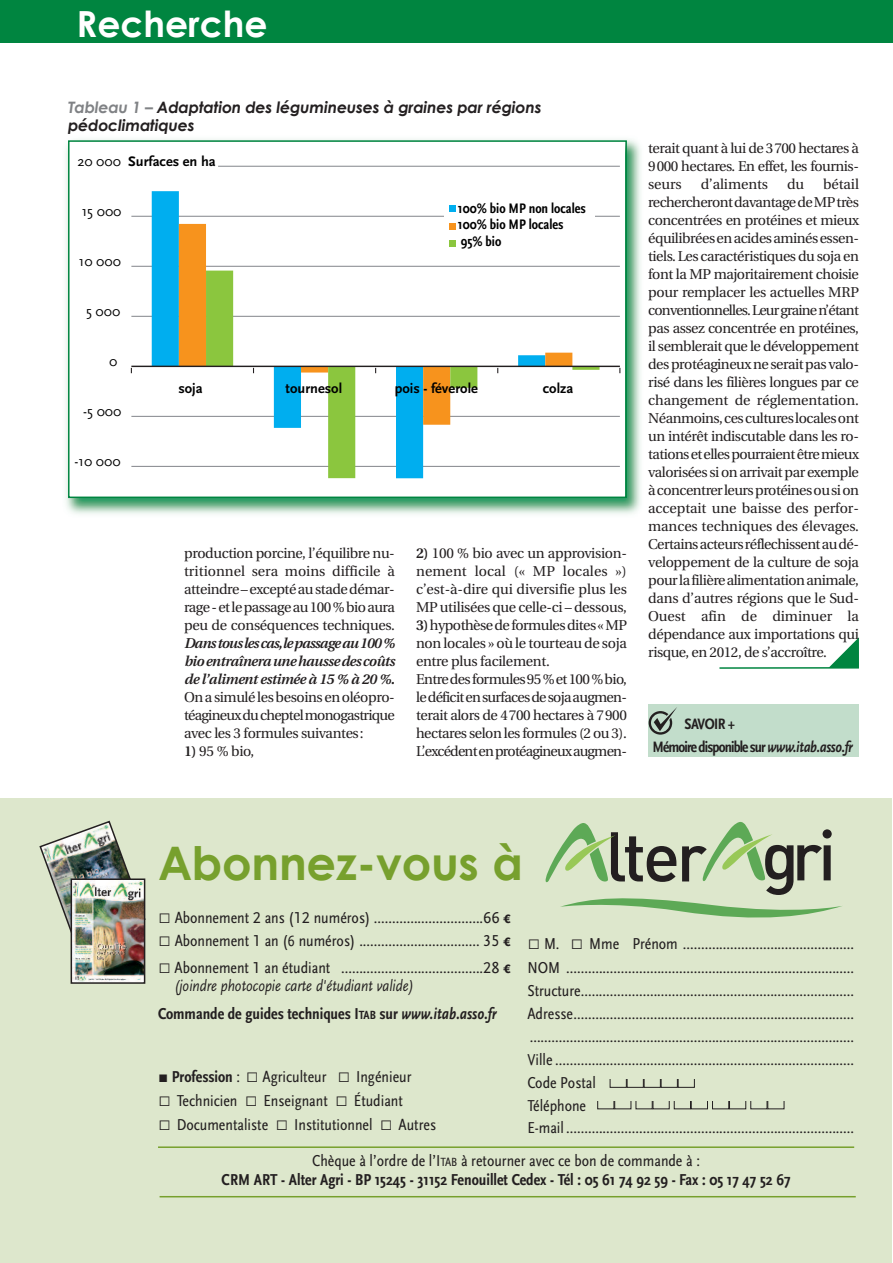
<style>
.page{position:relative;width:893px;height:1263px;background:#fff}
.page>*{position:absolute;margin:0;border:0;box-sizing:border-box;transform-origin:0 0}
.t1{font:700 46.2px "Century Gothic";letter-spacing:-.005em;color:#77a02d}
.t2{font:700 36px "Century Gothic";color:#fff}
.t3{font:16.5px/23px "Scala Sans Regular Con";color:#231f20}
.t4{font:italic 16.5px/28px "Scala Sans";color:#231f20;scale:.85 1}
.t5{font:700 condensed 16.5px "Scala Sans";color:#231f20}
.t6{font:italic 700 15.75px/18.1px "Century Gothic";letter-spacing:-.01em;color:#231f20}
.t7{font:700 condensed 15.75px/23.1px "Scala Sans";letter-spacing:-.055em;color:#231f20}
.t8{font:700 14.4px "Scala Sans";color:#000}
.t9{font:700 condensed 14.4px/16.4px "Scala Sans";color:#000}
.t10{font:14.4px "Scala Sans";color:#000}
.t11{font:14.25px/18px "Utopia";letter-spacing:-.025em;color:#231f20;text-align:justify}
.t12{font:italic 600 14.25px/18px "Utopia";letter-spacing:-.03em;color:#231f20;text-align:justify}
.t13{font:14.25px "Utopia";letter-spacing:-.005em;color:#231f20}
.s1{color:#808285}
.s2{font-weight:400}
.s3{font-weight:600}
.s4{font-style:italic;font-stretch:normal}
.s5{font-family:"DIN Medium Alternate";font-weight:400;font-size:69.15px;color:#231f20}
.s6{font-family:"Scala Sans Expert";font-size:21px}
.s7{font-family:"Scala Sans LF"}
.s8{font-weight:700;font-style:normal;font-stretch:condensed}
.s9{font-weight:700;font-style:normal;font-stretch:condensed;font-size:12.3px}
.s10{font-weight:700}
.s11{font-family:"Scala Sans Expert"}
.s12{font-family:"Scala Sans";font-weight:700;font-stretch:condensed}
.s13{font-size:12.3px}
</style>
<div class="page">
<div style="left:0;top:0;width:893px;height:43px;background:#008540"></div>
<img style="left:66px;top:139px;width:575px;height:375px">
<div style="left:70px;top:142px;width:555px;height:355px;background:#fff"></div>
<hr style="left:131px;top:516px;width:489px;height:1px;background:#8c8e93">
<hr style="left:131px;top:466px;width:489px;height:1px;background:#8c8e93">
<hr style="left:131px;top:416px;width:489px;height:1px;background:#8c8e93">
<hr style="left:131px;top:316px;width:489px;height:1px;background:#8c8e93">
<hr style="left:131px;top:266px;width:489px;height:1px;background:#8c8e93">
<hr style="left:131px;top:216px;width:489px;height:1px;background:#8c8e93">
<hr style="left:218px;top:166px;width:402px;height:1px;background:#8c8e93">
<svg style="left:152px;top:191px;width:292px;height:275px"></svg>
<svg style="left:179px;top:224px;width:393px;height:201px"></svg>
<svg style="left:206px;top:271px;width:393px;height:207px"></svg>
<hr style="left:131px;top:366px;width:489px;height:1px;background:#231f20">
<div style="left:444px;top:198px;width:150px;height:57px;background:#fff"></div>
<div style="left:449px;top:205px;width:6px;height:7px;background:#00aeef"></div>
<svg style="left:449px;top:223px;width:6px;height:6px"></svg>
<svg style="left:449px;top:240px;width:6px;height:6px"></svg>
<div style="left:68px;top:140px;width:559px;height:358px;border:2px solid #008540"></div>
<div style="left:0;top:798px;width:891px;height:465px;background:#dde7cc"></div>
<svg style="left:546px;top:823px;width:69px;height:59px"></svg>
<svg style="left:703px;top:822px;width:69px;height:59px"></svg>
<svg style="left:560px;top:898px;width:282px;height:20px"></svg>
<img style="left:39px;top:820px;width:107px;height:126px">
<img style="left:74px;top:881px;width:68px;height:100px">
<div style="left:71px;top:878px;width:74px;height:106px;border:2px solid #231f20"></div>
<div style="left:610px;top:1075px;width:17px;height:13px;border:1px solid #231f20"></div>
<div style="left:627px;top:1075px;width:17px;height:13px;border:1px solid #231f20"></div>
<div style="left:644px;top:1075px;width:17px;height:13px;border:1px solid #231f20"></div>
<div style="left:661px;top:1075px;width:17px;height:13px;border:1px solid #231f20"></div>
<div style="left:678px;top:1075px;width:17px;height:13px;border:1px solid #231f20"></div>
<div style="left:605px;top:1070px;width:98px;height:9px;background:#dde7cc"></div>
<div style="left:597px;top:1096px;width:17px;height:13px;border:1px solid #231f20"></div>
<div style="left:614px;top:1096px;width:17px;height:13px;border:1px solid #231f20"></div>
<div style="left:636px;top:1096px;width:17px;height:13px;border:1px solid #231f20"></div>
<div style="left:653px;top:1096px;width:17px;height:13px;border:1px solid #231f20"></div>
<div style="left:674px;top:1096px;width:17px;height:13px;border:1px solid #231f20"></div>
<div style="left:691px;top:1096px;width:17px;height:13px;border:1px solid #231f20"></div>
<div style="left:712px;top:1096px;width:17px;height:13px;border:1px solid #231f20"></div>
<div style="left:729px;top:1096px;width:17px;height:13px;border:1px solid #231f20"></div>
<div style="left:750px;top:1096px;width:17px;height:13px;border:1px solid #231f20"></div>
<div style="left:767px;top:1096px;width:17px;height:13px;border:1px solid #231f20"></div>
<div style="left:593px;top:1091px;width:193px;height:9px;background:#dde7cc"></div>
<hr style="left:158px;top:1146px;width:696px;height:2px;background:#77a02d">
<hr style="left:160px;top:1196px;width:696px;height:1px;background:#77a02d">
<svg style="left:829px;top:637px;width:30px;height:30px"></svg>
<hr style="left:719px;top:667px;width:140px;height:2px;background:#008540">
<div style="left:648px;top:704px;width:211px;height:52px;background:#c2ddcb"></div>
<svg style="left:649px;top:707px;width:28px;height:28px"></svg>
<h2 class="t2" style="left:77px;top:1px;width:192px">recherche</h2>
<p class="t6" style="left:68px;top:98px;width:475px"><span class="s1">tableau 1 –</span> adaptation des légumineuses à graines par régions pédoclimatiques</p>
<p class="t8" style="left:77px;top:156px;width:140px"><span class="s2">20 000</span> Surfaces en ha</p>
<p class="t10" style="left:82px;top:206px;width:41px">15 000</p>
<p class="t10" style="left:79px;top:256px;width:44px">10 000</p>
<p class="t10" style="left:86px;top:306px;width:36px">5 000</p>
<p class="t10" style="left:109px;top:356px;width:10px">0</p>
<p class="t9" style="left:458px;top:200px;width:129px">100% bio MP non locales<br>100% bio MP locales<br>95% bio</p>
<p class="t10" style="left:83px;top:406px;width:40px">-5 000</p>
<p class="t10" style="left:74px;top:456px;width:48px">-10 000</p>
<p class="t8" style="left:178px;top:382px;width:26px">soja</p>
<p class="t8" style="left:286px;top:382px;width:58px">tournesol</p>
<p class="t8" style="left:395px;top:382px;width:85px">pois - féverole</p>
<p class="t8" style="left:543px;top:382px;width:32px">colza</p>
<p class="t11" style="left:184px;top:545px;width:212px">production porcine, l’équilibre nu&shy;tritionnel sera moins difficile à atteindre–exceptéaustadedémar&shy;rage-etlepassageau100%bioaura peu de conséquences techniques.</p>
<p class="t12" style="left:184px;top:635px;width:212px">Danstouslescas,lepassageau100% bioentraîneraunehaussedescoûts de l’aliment estimée à 15 % à 20 %.</p>
<p class="t11" style="left:184px;top:689px;width:212px">Onasimulélesbesoinsenoléopro&shy;téagineuxducheptelmonogastrique avec les 3 formules suivantes:</p>
<p class="t11" style="left:184px;top:743px;width:72px"><span class="s3">1)</span> 95 % bio,</p>
<p class="t11" style="left:416px;top:545px;width:212px;text-align:left"><span class="s3">2)</span> 100 % bio avec un approvision&shy;nement local (« MP locales ») c’est-à-dire qui diversifie plus les MP utilisées que celle-ci – dessous, <span class="s3">3)</span>hypothèsedeformulesdites«MP non locales » où le tourteau de soja entre plus facilement.<br>Entredesformules95%et100%bio, ledéficitensurfacesdesojaaugmen&shy;terait alors de 4700 hectares à 7900 hectares selon les formules (2 ou 3).<br>L’excédentenprotéagineuxaugmen-</p>
<p class="t11" style="left:648px;top:140px;width:212px">terait quant à lui de 3700 hectares à 9000 hectares. En effet, les fournis&shy;seurs</p>
<p class="t13" style="left:701px;top:178px;width:69px">d’aliments</p>
<p class="t11" style="left:787px;top:176px;width:19px">du</p>
<p class="t11" style="left:648px;top:176px;width:212px;text-indent:175px">bétail rechercherontdavantagedeMPtrès concentrées en protéines et mieux équilibréesenacidesaminésessen&shy;tiels. Les caractéristiques du soja en font la MP majoritairement choisie pour remplacer les actuelles MRP conventionnelles.Leurgrainen’étant pas assez concentrée en protéines, il semblerait que le développement desprotéagineuxneseraitpasvalo&shy;risé dans les filières longues par ce changement de réglementation.<br>Néanmoins,cescultureslocalesont un intérêt indiscutable dans les ro&shy;tationsetellespourraientêtremieux valorisées si on arrivait par exemple àconcentrerleursprotéinesousion acceptait une baisse des perfor&shy;mances techniques des élevages.<br>Certainsacteursréflechissentaudé&shy;veloppement de la culture de soja pourlafilièrealimentationanimale, dans d’autres régions que le Sud-Ouest afin de diminuer la dépendance aux importations qui risque, en 2012, de s’accroître.</p>
<p class="t7" style="left:652px;top:712px;width:202px;text-indent:32px">SAVOIR +<br>Mémoiredisponiblesur<span class="s4">www.itab.asso.fr</span></p>
<h1 class="t1" style="left:158px;top:834px;width:680px">abonnez-vous à <span class="s5">lter gri</span></h1>
<p class="t3" style="left:158px;top:905px;width:355px;line-height:23.5px"><span class="s6">q</span> Abonnement <span class="s7">2</span> ans (<span class="s7">12</span> numéros) ..............................<span class="s7">66</span> ¤ <span class="s6">q</span> Abonnement <span class="s7">1</span> an (6 numéros) ................................. <span class="s7">35</span> ¤</p>
<p class="t3" style="left:158px;top:956px;width:355px"><span class="s6">q</span> Abonnement <span class="s7">1</span> an étudiant .......................................<span class="s7">28</span> ¤</p>
<p class="t4" style="left:158px;top:973px;width:400px;text-indent:16px">(joindre photocopie carte d'étudiant valide)<br><span class="s8">Commande de guides techniques I</span><span class="s9">TAB</span> <span class="s8">sur</span> <span class="s10">www.itab.asso.fr</span></p>
<p class="t3" style="left:158px;top:1064px;width:280px;line-height:24.2px"><span class="s11">r</span> <span class="s12">Profession</span> : <span class="s6">q</span> Agriculteur <span class="s6">q</span> Ingénieur<br><span class="s6">q</span> Technicien <span class="s6">q</span> Enseignant <span class="s6">q</span> Étudiant<br><span class="s6">q</span> Documentaliste <span class="s6">q</span> Institutionnel <span class="s6">q</span> Autres</p>
<p class="t3" style="left:527px;top:932px;width:328px"><span class="s6">q</span> M. <span class="s6">q</span> Mme Prénom ...............................................<br>NOM ...............................................................................<br>Structure...........................................................................<br>Adresse............................................................................. .........................................................................................<br>Ville ..................................................................................<br>Code Postal<br>Téléphone<br>E-mail ...............................................................................</p>
<p class="t3" style="left:312px;top:1148px;width:389px">Chèque à l’ordre de l’I<span class="s13">TAB</span> à retourner avec ce bon de commande à :</p>
<p class="t5" style="left:222px;top:1169px;width:570px">CRM ART - Alter Agri - BP 15245 - 31152 Fenouillet Cedex - Tél : 05 61 74 92 59 - Fax : 05 17 47 52 67</p>
</div>
